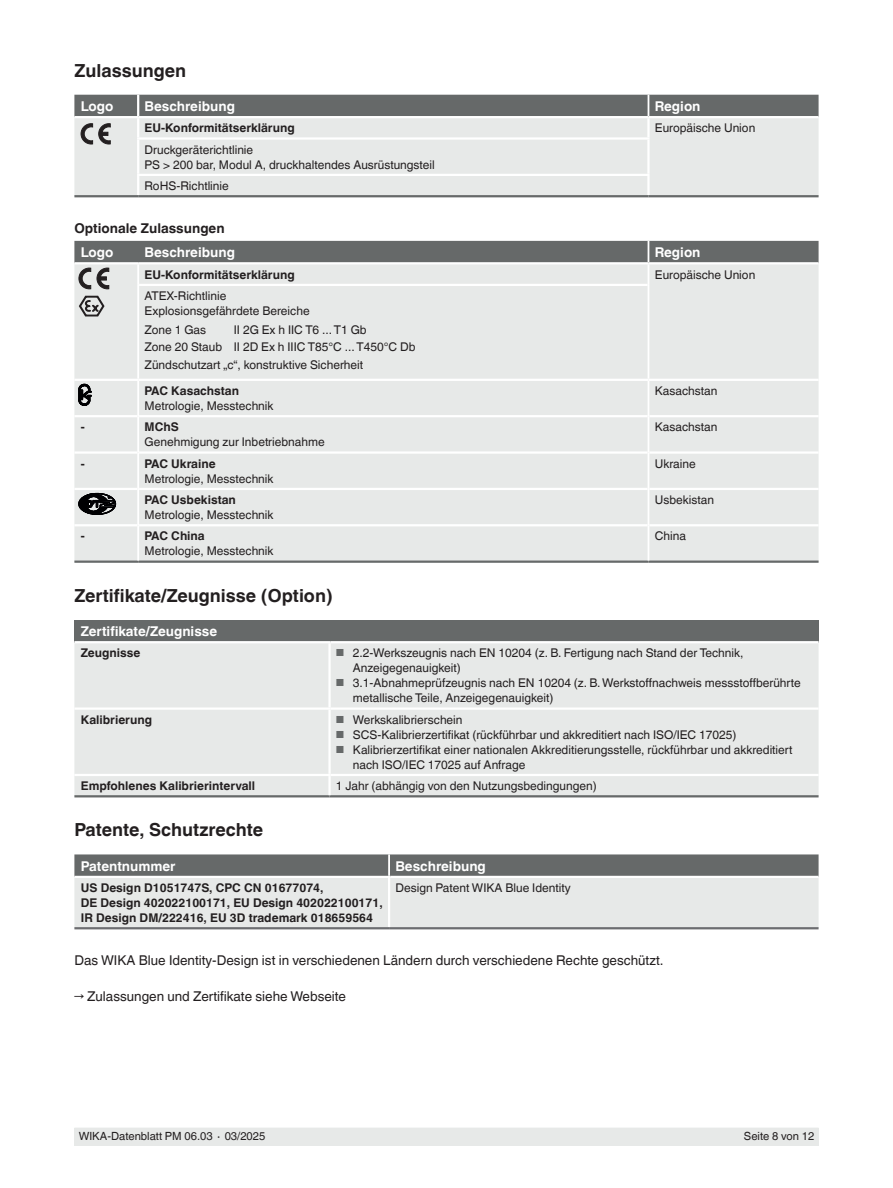
<style>
.page{position:relative;width:893px;height:1188px;background:#fff}
.page>*{position:absolute;margin:0;border:0;box-sizing:border-box;transform-origin:0 0}
.t1{font:700 18px "Helvetica World";color:#231f20}
.t2{font:13.5px "Helvetica World";color:#231f20}
.t3{font:700 13.5px "Helvetica World";color:#fff}
.t4{font:700 13.5px "Helvetica World";color:#231f20}
.t5{font:12px/15px "Helvetica World";color:#231f20}
.t6{font:700 12px/15px "Helvetica World";color:#231f20}
.t7{font:11.25px "Helvetica World";color:#231f20}
.s1{font-size:10.2px;color:#666969}
</style>
<div class="page">
<div style="left:74px;top:1128px;width:745px;height:17px;background:#e7e9e8"></div>
<div style="left:74px;top:144px;width:745px;height:51px;background:#e7e9e8"></div>
<hr style="left:137px;top:174px;width:513px;height:2px;background:#fff">
<hr style="left:647px;top:140px;width:3px;height:34px;background:#fff">
<hr style="left:647px;top:176px;width:3px;height:19px;background:#fff">
<hr style="left:137px;top:140px;width:2px;height:34px;background:#fff">
<svg style="left:137px;top:176px;width:2px;height:19px"></svg>
<hr style="left:74px;top:195px;width:64px;height:2px;background:#666969">
<hr style="left:138px;top:195px;width:510px;height:2px;background:#666969">
<hr style="left:648px;top:195px;width:171px;height:2px;background:#666969">
<svg style="left:74px;top:95px;width:745px;height:49px;background:#b0b2b2"></svg>
<div style="left:74px;top:289px;width:745px;height:272px;background:#e7e9e8"></div>
<hr style="left:138px;top:379px;width:510px;height:2px;background:#fff">
<hr style="left:139px;top:451px;width:509px;height:3px;background:#fff">
<hr style="left:649px;top:451px;width:170px;height:3px;background:#fff">
<hr style="left:74px;top:451px;width:63px;height:3px;background:#fff">
<hr style="left:74px;top:524px;width:63px;height:2px;background:#fff">
<hr style="left:139px;top:524px;width:509px;height:2px;background:#fff">
<hr style="left:649px;top:524px;width:170px;height:2px;background:#fff">
<hr style="left:74px;top:415px;width:63px;height:2px;background:#fff">
<hr style="left:139px;top:415px;width:509px;height:2px;background:#fff">
<hr style="left:649px;top:415px;width:170px;height:2px;background:#fff">
<hr style="left:74px;top:488px;width:63px;height:2px;background:#fff">
<hr style="left:139px;top:488px;width:509px;height:2px;background:#fff">
<hr style="left:649px;top:488px;width:170px;height:2px;background:#fff">
<hr style="left:74px;top:561px;width:64px;height:2px;background:#666969">
<hr style="left:138px;top:561px;width:510px;height:2px;background:#666969">
<hr style="left:648px;top:561px;width:171px;height:2px;background:#666969">
<hr style="left:137px;top:285px;width:2px;height:94px;background:#fff">
<hr style="left:648px;top:285px;width:1px;height:94px;background:#fff">
<hr style="left:137px;top:381px;width:2px;height:35px;background:#fff">
<hr style="left:648px;top:381px;width:1px;height:35px;background:#fff">
<hr style="left:137px;top:416px;width:2px;height:37px;background:#fff">
<hr style="left:648px;top:416px;width:1px;height:37px;background:#fff">
<hr style="left:137px;top:453px;width:2px;height:36px;background:#fff">
<hr style="left:648px;top:453px;width:1px;height:36px;background:#fff">
<hr style="left:137px;top:489px;width:2px;height:36px;background:#fff">
<hr style="left:648px;top:489px;width:1px;height:36px;background:#fff">
<hr style="left:137px;top:525px;width:2px;height:36px;background:#fff">
<hr style="left:648px;top:525px;width:1px;height:36px;background:#fff">
<hr style="left:648px;top:379px;width:171px;height:2px;background:#fff">
<hr style="left:74px;top:379px;width:64px;height:2px;background:#fff">
<div style="left:74px;top:620px;width:745px;height:22px;background:#666969"></div>
<div style="left:74px;top:643px;width:745px;height:152px;background:#e7e9e8"></div>
<hr style="left:74px;top:641px;width:257px;height:2px;background:#fff">
<hr style="left:328px;top:643px;width:3px;height:64px;background:#fff">
<hr style="left:328px;top:710px;width:3px;height:64px;background:#fff">
<hr style="left:331px;top:641px;width:488px;height:2px;background:#fff">
<hr style="left:74px;top:795px;width:256px;height:2px;background:#666969">
<hr style="left:330px;top:795px;width:489px;height:2px;background:#666969">
<hr style="left:74px;top:707px;width:257px;height:3px;background:#fff">
<hr style="left:74px;top:774px;width:257px;height:2px;background:#fff">
<hr style="left:331px;top:707px;width:488px;height:3px;background:#fff">
<hr style="left:331px;top:774px;width:488px;height:2px;background:#fff">
<hr style="left:328px;top:776px;width:3px;height:19px;background:#fff">
<svg style="left:74px;top:854px;width:745px;height:73px;background:#c0c2c2"></svg>
<hr style="left:388px;top:854px;width:2px;height:22px;background:#fff">
<hr style="left:74px;top:876px;width:316px;height:2px;background:#fff">
<hr style="left:388px;top:878px;width:2px;height:49px;background:#fff">
<hr style="left:390px;top:876px;width:429px;height:2px;background:#fff">
<hr style="left:74px;top:927px;width:315px;height:2px;background:#6c6d70">
<hr style="left:389px;top:927px;width:430px;height:2px;background:#6c6d70">
<svg style="left:74px;top:241px;width:745px;height:48px;background:#aeb0b0"></svg>
<svg style="left:79px;top:296px;width:26px;height:21px"></svg>
<svg style="left:79px;top:384px;width:12px;height:21px"></svg>
<svg style="left:79px;top:493px;width:37px;height:22px"></svg>
<h1 class="t1" style="left:74px;top:60px;width:113px">Zulassungen</h1>
<p class="t3" style="left:81px;top:98px;width:34px">Logo</p>
<p class="t3" style="left:145px;top:98px;width:92px">Beschreibung</p>
<p class="t3" style="left:655px;top:98px;width:47px">Region</p>
<p class="t6" style="left:145px;top:120px;width:152px">EU-Konformitätserklärung</p>
<p class="t5" style="left:655px;top:120px;width:102px">Europäische Union</p>
<p class="t5" style="left:145px;top:142px;width:292px">Druckgeräterichtlinie<br>PS &gt; 200 bar, Modul A, druckhaltendes Ausrüstungsteil</p>
<p class="t5" style="left:145px;top:178px;width:86px">RoHS-Richtlinie</p>
<p class="t4" style="left:74px;top:221px;width:152px">Optionale Zulassungen</p>
<p class="t3" style="left:81px;top:244px;width:34px">Logo</p>
<p class="t3" style="left:145px;top:244px;width:92px">Beschreibung</p>
<p class="t3" style="left:655px;top:244px;width:47px">Region</p>
<p class="t6" style="left:145px;top:267px;width:152px">EU-Konformitätserklärung</p>
<p class="t5" style="left:655px;top:267px;width:102px">Europäische Union</p>
<p class="t5" style="left:145px;top:288px;width:167px">ATEX-Richtlinie<br>Explosionsgefährdete Bereiche</p>
<p class="t5" style="left:145px;top:322px;width:63px">Zone 1 Gas</p>
<p class="t5" style="left:145px;top:321px;width:273px;line-height:17.4px;text-indent:89px">II 2G Ex h IIC T6 ... T1 Gb<br>Zone 20 Staub II 2D Ex h IIIC T85°C ... T450°C Db<br>Zündschutzart „c“, konstruktive Sicherheit</p>
<p class="t6" style="left:145px;top:383px;width:96px">PAC Kasachstan</p>
<p class="t5" style="left:145px;top:398px;width:130px">Metrologie, Messtechnik</p>
<p class="t5" style="left:655px;top:383px;width:64px">Kasachstan</p>
<p class="t6" style="left:81px;top:420px;width:5px">-</p>
<p class="t6" style="left:145px;top:420px;width:36px">MChS</p>
<p class="t5" style="left:145px;top:435px;width:182px">Genehmigung zur Inbetriebnahme</p>
<p class="t5" style="left:655px;top:420px;width:64px">Kasachstan</p>
<p class="t6" style="left:81px;top:456px;width:5px">-</p>
<p class="t6" style="left:145px;top:456px;width:73px">PAC Ukraine</p>
<p class="t5" style="left:145px;top:471px;width:130px">Metrologie, Messtechnik</p>
<p class="t5" style="left:655px;top:456px;width:42px">Ukraine</p>
<p class="t6" style="left:145px;top:492px;width:93px">PAC Usbekistan</p>
<p class="t5" style="left:145px;top:507px;width:130px">Metrologie, Messtechnik</p>
<p class="t5" style="left:655px;top:492px;width:61px">Usbekistan</p>
<p class="t6" style="left:81px;top:529px;width:5px">-</p>
<p class="t6" style="left:145px;top:529px;width:62px">PAC China</p>
<p class="t5" style="left:145px;top:544px;width:130px">Metrologie, Messtechnik</p>
<p class="t5" style="left:655px;top:529px;width:33px">China</p>
<h1 class="t1" style="left:74px;top:585px;width:260px">Zertifikate/Zeugnisse (Option)</h1>
<p class="t3" style="left:81px;top:623px;width:138px">Zertifikate/Zeugnisse</p>
<p class="t6" style="left:81px;top:646px;width:61px">Zeugnisse</p>
<p class="t5" style="left:353px;top:646px;width:392px;text-indent:-17px"><span class="s1">■</span> 2.2-Werkszeugnis nach EN 10204 (z. B. Fertigung nach Stand der Technik,<br>Anzeigegenauigkeit)</p>
<p class="t5" style="left:353px;top:676px;width:449px;text-indent:-17px"><span class="s1">■</span> 3.1-Abnahmeprüfzeugnis nach EN 10204 (z. B. Werkstoffnachweis messstoffberührte metallische Teile, Anzeigegenauigkeit)</p>
<p class="t6" style="left:81px;top:712px;width:73px">Kalibrierung</p>
<p class="t5" style="left:336px;top:712px;width:128px"><span class="s1">■</span> Werkskalibrierschein</p>
<p class="t5" style="left:336px;top:727px;width:402px"><span class="s1">■</span> SCS-Kalibrierzertifikat (rückführbar und akkreditiert nach ISO/IEC 17025)</p>
<p class="t5" style="left:353px;top:742px;width:441px;text-indent:-17px"><span class="s1">■</span> Kalibrierzertifikat einer nationalen Akkreditierungsstelle, rückführbar und akkreditiert nach ISO/IEC 17025 auf Anfrage</p>
<p class="t6" style="left:81px;top:778px;width:176px">Empfohlenes Kalibrierintervall</p>
<p class="t5" style="left:336px;top:778px;width:262px">1 Jahr (abhängig von den Nutzungsbedingungen)</p>
<h1 class="t1" style="left:74px;top:820px;width:190px">Patente, Schutzrechte</h1>
<p class="t3" style="left:81px;top:858px;width:96px">Patentnummer</p>
<p class="t3" style="left:395px;top:858px;width:92px">Beschreibung</p>
<p class="t6" style="left:81px;top:880px;width:303px">US Design D1051747S, CPC CN 01677074,<br>DE Design 402022100171, EU Design 402022100171,<br>IR Design DM/222416, EU 3D trademark 018659564</p>
<p class="t5" style="left:395px;top:880px;width:177px">Design Patent WIKA Blue Identity</p>
<p class="t2" style="left:74px;top:953px;width:591px">Das WIKA Blue Identity-Design ist in verschiedenen Ländern durch verschiedene Rechte geschützt.</p>
<p class="t2" style="left:74px;top:989px;width:273px">→ Zulassungen und Zertifikate siehe Webseite</p>
<p class="t7" style="left:79px;top:1130px;width:188px">WIKA-Datenblatt PM 06.03 ∙ 03/2025</p>
<p class="t7" style="left:744px;top:1130px;width:72px">Seite 8 von 12</p>
</div>
